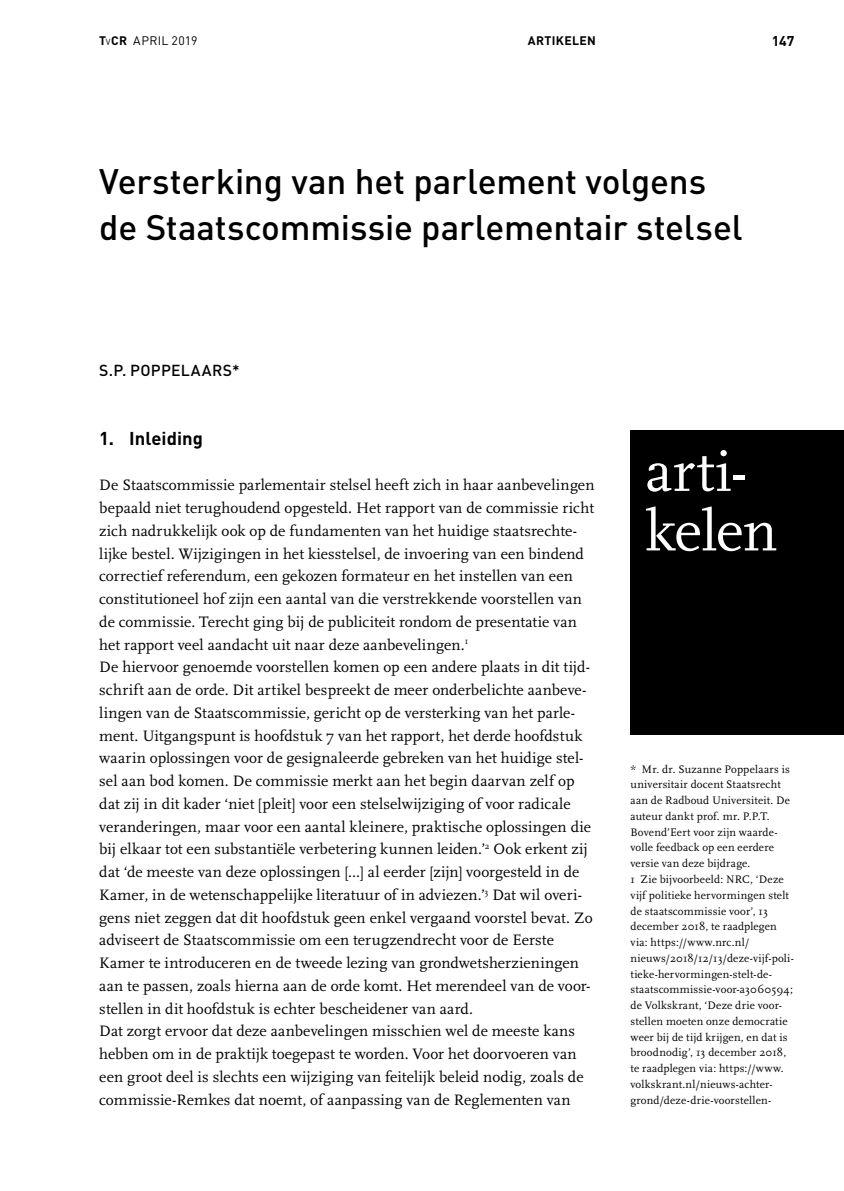
<style>
.page{position:relative;width:844px;height:1191px;background:#fff}
.page>*{position:absolute;margin:0;border:0;box-sizing:border-box;transform-origin:0 0}
.t1{font:59.5px/59.5px "FF Scala";letter-spacing:-.005em;color:#fff}
.t2{font:500 35px/45.5px "DIN";letter-spacing:-.005em;color:#000}
.t3{font:700 18.38px "DIN";letter-spacing:.005em;color:#000}
.t4{font:15.75px/22.8px "FF Scala";letter-spacing:.005em;color:#000}
.t5{font:500 15.75px "DIN";letter-spacing:.025em;color:#000}
.t6{font:700 14px "DIN";color:#000}
.t7{font:12.25px "DIN";letter-spacing:.025em;color:#000}
.t8{font:700 12.25px "DIN";letter-spacing:.025em;color:#000}
.t9{font:11.38px/15.8px "FF Scala";letter-spacing:.015em;color:#000}
.s1{font-weight:700}
.s2{font-size:8.75px}
</style>
<div class="page">
<div style="left:630px;top:430px;width:213px;height:304px;background:#000"></div>
<p class="t7" style="left:99px;top:33px;width:100px"><span class="s1">T</span><span class="s2">V</span><span class="s1">CR</span> APRIL 2019</p>
<p class="t8" style="left:527px;top:32px;width:69px">ARTIKELEN</p>
<p class="t6" style="left:771px;top:32px;width:24px">147</p>
<h2 class="t2" style="left:99px;top:158px;width:644px">Versterking van het parlement volgens de Staatscommissie parlementair stelsel</h2>
<p class="t5" style="left:99px;top:361px;width:142px">S.P. POPPELAARS*</p>
<p class="t3" style="left:99px;top:426px;width:105px">1. Inleiding</p>
<p class="t4" style="left:99px;top:474px;width:496px">De Staatscommissie parlementair stelsel heeft zich in haar aanbevelingen bepaald niet terughoudend opgesteld. Het rapport van de commissie richt zich nadrukkelijk ook op de fundamenten van het huidige staatsrechte&shy;lijke bestel. Wijzigingen in het kiesstelsel, de invoering van een bindend correctief referendum, een gekozen formateur en het instellen van een constitutioneel hof zijn een aantal van die verstrekkende voorstellen van de commissie. Terecht ging bij de publiciteit rondom de presentatie van het rapport veel aandacht uit naar deze aanbevelingen.<sup>1<br></sup>De hiervoor genoemde voorstellen komen op een andere plaats in dit tijd&shy;schrift aan de orde. Dit artikel bespreekt de meer onderbelichte aanbeve&shy;lingen van de Staatscommissie, gericht op de versterking van het parle&shy;ment. Uitgangspunt is hoofdstuk 7 van het rapport, het derde hoofdstuk waarin oplossingen voor de gesignaleerde gebreken van het huidige stel&shy;sel aan bod komen. De commissie merkt aan het begin daarvan zelf op dat zij in dit kader ‘niet [pleit] voor een stelselwijziging of voor radicale veranderingen, maar voor een aantal kleinere, praktische oplossingen die bij elkaar tot een substantiële verbetering kunnen leiden.’<sup>2</sup> Ook erkent zij dat ‘de meeste van deze oplossingen […] al eerder [zijn] voorgesteld in de Kamer, in de wetenschappelijke literatuur of in adviezen.’<sup>3</sup> Dat wil overi&shy;gens niet zeggen dat dit hoofdstuk geen enkel vergaand voorstel bevat. Zo adviseert de Staatscommissie om een terugzendrecht voor de Eerste Kamer te introduceren en de tweede lezing van grondwetsherzieningen aan te passen, zoals hierna aan de orde komt. Het merendeel van de voor&shy;stellen in dit hoofdstuk is echter bescheidener van aard.<br>Dat zorgt ervoor dat deze aanbevelingen misschien wel de meeste kans hebben om in de praktijk toegepast te worden. Voor het doorvoeren van een groot deel is slechts een wijziging van feitelijk beleid nodig, zoals de commissie-Remkes dat noemt, of aanpassing van de Reglementen van</p>
<h1 class="t1" style="left:645px;top:443px;width:133px">arti&shy;kelen</h1>
<p class="t9" style="left:630px;top:761px;width:165px">* Mr. dr. Suzanne Poppelaars is universitair docent Staatsrecht aan de Radboud Universiteit. De auteur dankt prof. mr. P.P.T.<br>Bovend’Eert voor zijn waarde&shy;volle feedback op een eerdere versie van deze bijdrage.<br>1 Zie bijvoorbeeld: NRC, ‘Deze vijf politieke hervormingen stelt de staatscommissie voor’, 13 december 2018, te raadplegen via: https://www.nrc.nl/ nieuws/2018/12/13/deze-vijf-poli&shy;tieke-hervormingen-stelt-de&shy;staatscommissie-voor-a3060594; de Volkskrant, ‘Deze drie voor&shy;stellen moeten onze democratie weer bij de tijd krijgen, en dat is broodnodig’, 13 december 2018, te raadplegen via: https://www. volkskrant.nl/nieuws-achter&shy;grond/deze-drie-voorstellen-</p>
</div>
